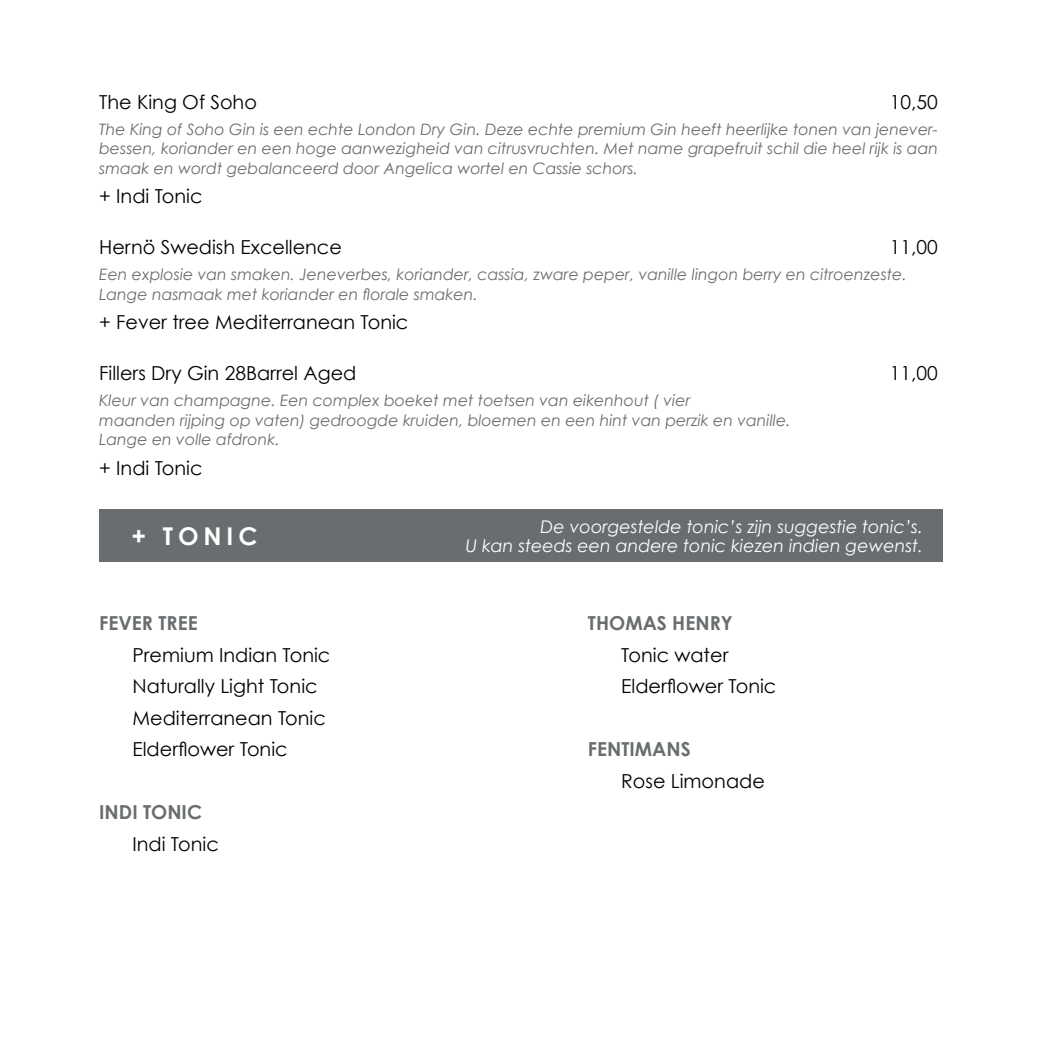
<style>
.page{position:relative;width:1042px;height:1042px;background:#fff}
.page>*{position:absolute;margin:0;border:0;box-sizing:border-box;transform-origin:0 0}
.t1{font:700 24.5px "Century Gothic";letter-spacing:.2em;color:#fff}
.t2{font:19.25px/31.5px "Century Gothic";color:#000}
.t3{font:700 19.25px "Century Gothic";color:#696d6f}
.t4{font:italic 17.5px/19.2px "Century Gothic";color:#fff;text-align:right}
.t5{font:italic 15.75px/19.2px "Century Gothic";color:#696d6f}
</style>
<div class="page">
<div style="left:99px;top:510px;width:844px;height:52px;background:#696d6f"></div>
<p class="t2" style="left:99px;top:86px;width:159px">The King Of Soho</p>
<p class="t2" style="left:889px;top:86px;width:49px">10,50</p>
<p class="t5" style="left:99px;top:119px;width:840px;text-align:justify">The King of Soho Gin is een echte London Dry Gin. Deze echte premium Gin heeft heerlijke tonen van jenever&shy;bessen, koriander en een hoge aanwezigheid van citrusvruchten. Met name grapefruit schil die heel rijk is aan smaak en wordt gebalanceerd door Angelica wortel en Cassie schors.</p>
<p class="t2" style="left:99px;top:180px;width:105px">+ Indi Tonic</p>
<p class="t2" style="left:99px;top:231px;width:244px">Hernö Swedish Excellence</p>
<p class="t2" style="left:889px;top:231px;width:49px">11,00</p>
<p class="t5" style="left:99px;top:265px;width:809px">Een explosie van smaken. Jeneverbes, koriander, cassia, zware peper, vanille lingon berry en citroenzeste.<br>Lange nasmaak met koriander en florale smaken.</p>
<p class="t2" style="left:99px;top:306px;width:311px">+ Fever tree Mediterranean Tonic</p>
<p class="t2" style="left:99px;top:357px;width:259px">Fillers Dry Gin 28Barrel Aged</p>
<p class="t2" style="left:889px;top:357px;width:49px">11,00</p>
<p class="t5" style="left:99px;top:391px;width:693px">Kleur van champagne. Een complex boeket met toetsen van eikenhout ( vier<br>maanden rijping op vaten) gedroogde kruiden, bloemen en een hint van perzik en vanille.<br>Lange en volle afdronk.</p>
<p class="t2" style="left:99px;top:451px;width:105px">+ Indi Tonic</p>
<h1 class="t1" style="left:131px;top:521px;width:127px">+ TONIC</h1>
<p class="t3" style="left:99px;top:611px;width:100px">FEVER TREE</p>
<p class="t2" style="left:132px;top:638px;width:199px">Premium Indian Tonic<br>Naturally Light Tonic<br>Mediterranean Tonic<br>Elderflower Tonic</p>
<p class="t3" style="left:99px;top:800px;width:104px">INDI TONIC</p>
<p class="t2" style="left:132px;top:827px;width:88px">Indi Tonic</p>
<p class="t4" style="left:466px;top:517px;width:459px">De voorgestelde tonic’s zijn suggestie tonic’s.<br>U kan steeds een andere tonic kiezen indien gewenst.</p>
<p class="t3" style="left:588px;top:611px;width:146px">THOMAS HENRY</p>
<p class="t2" style="left:621px;top:639px;width:157px">Tonic water<br>Elderflower Tonic</p>
<p class="t3" style="left:588px;top:737px;width:104px">FENTIMANS</p>
<p class="t2" style="left:621px;top:765px;width:145px">Rose Limonade</p>
</div>
